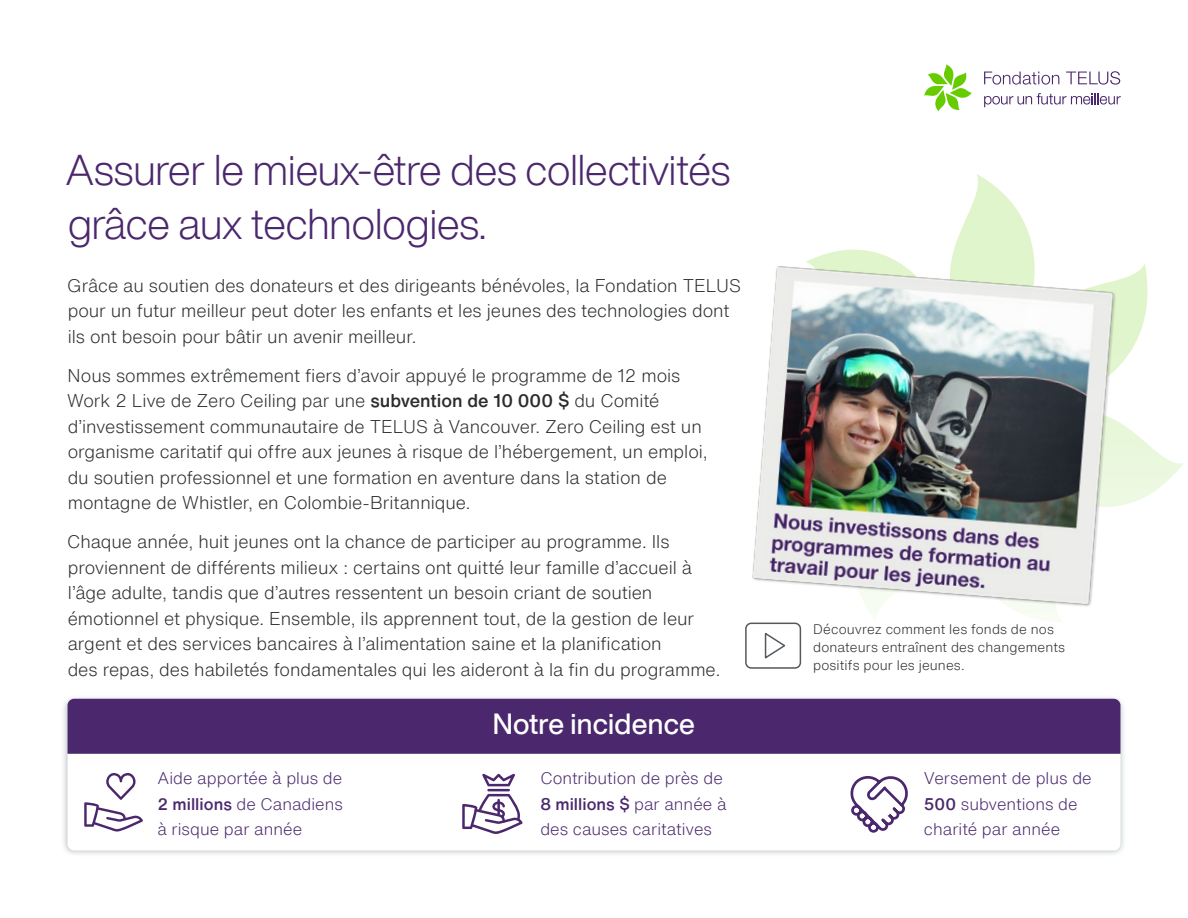
<style>
.page{position:relative;width:1188px;height:918px;background:#fff}
.page>*{position:absolute;margin:0;border:0;box-sizing:border-box;transform-origin:0 0}
.t1{font:300 42px/54px "Helvetica Now Display";color:#4b286d}
.t2{font:500 28.5px "Helvetica Now Display";letter-spacing:.01em;color:#fff}
.t3{font:300 18px/25.5px "Helvetica Now Text";letter-spacing:-.005em;color:#2a2c2e}
.t4{font:300 16.5px/25.5px "Helvetica Now Text";color:#4b286d}
.t5{font:300 13.5px/18px "Helvetica Now Text";letter-spacing:.01em;color:#2a2c2e}
.s1{font-weight:500}
</style>
<div class="page">
<svg style="left:823px;top:174px;width:360px;height:448px"></svg>
<svg style="left:924px;top:64px;width:48px;height:48px"></svg>
<svg style="left:984px;top:72px;width:75px;height:13px"></svg>
<svg style="left:1066px;top:71px;width:54px;height:14px"></svg>
<svg style="left:984px;top:93px;width:137px;height:14px"></svg>
<img style="left:752px;top:255px;width:380px;height:356px">
<div style="left:61px;top:695px;width:1066px;height:162px;background:#9ba5aa;opacity:.75"></div>
<div style="left:68px;top:701px;width:1052px;height:149px;background:#fff;border-radius:7px"></div>
<div style="left:68px;top:699px;width:1052px;height:55px;background:#4b286d"></div>
<svg style="left:84px;top:773px;width:59px;height:59px"></svg>
<hr style="left:487px;top:789px;width:23px;height:2px;background:#4b286d">
<svg style="left:482px;top:774px;width:33px;height:12px"></svg>
<svg style="left:462px;top:794px;width:61px;height:40px"></svg>
<hr style="left:497px;top:799px;width:3px;height:16px;background:#4b286d">
<svg style="left:850px;top:776px;width:58px;height:57px"></svg>
<div style="left:745px;top:623px;width:56px;height:46px;border:2px solid #54595e;border-radius:5px"></div>
<svg style="left:764px;top:632px;width:22px;height:27px"></svg>
<p class="t1" style="left:66px;top:143px;width:666px">Assurer le mieux-être des collectivités grâce aux technologies.</p>
<p class="t3" style="left:67px;top:272px;width:675px">Grâce au soutien des donateurs et des dirigeants bénévoles, la Fondation TELUS pour un futur meilleur peut doter les enfants et les jeunes des technologies dont ils ont besoin pour bâtir un avenir meilleur.</p>
<p class="t3" style="left:68px;top:362px;width:614px">Nous sommes extrêmement fiers d’avoir appuyé le programme de 12 mois</p>
<p class="t3" style="left:67px;top:387px;width:642px">Work 2 Live de Zero Ceiling par une <span class="s1">subvention de 10 000 $</span> du Comité d’investissement communautaire de TELUS à Vancouver. Zero Ceiling est un organisme caritatif qui offre aux jeunes à risque de l’hébergement, un emploi, du soutien professionnel et une formation en aventure dans la station de montagne de Whistler, en Colombie-Britannique.</p>
<p class="t3" style="left:67px;top:528px;width:655px">Chaque année, huit jeunes ont la chance de participer au programme. Ils proviennent de différents milieux : certains ont quitté leur famille d’accueil à l’âge adulte, tandis que d’autres ressentent un besoin criant de soutien émotionnel et physique. Ensemble, ils apprennent tout, de la gestion de leur argent et des services bancaires à l’alimentation saine et la planification<br>des repas, des habiletés fondamentales qui les aideront à la fin du programme.</p>
<p class="t2" style="left:493px;top:705px;width:204px">Notre incidence</p>
<p class="t5" style="left:813px;top:619px;width:254px">Découvrez comment les fonds de nos donateurs entraînent des changements positifs pour les jeunes.</p>
<p class="t4" style="left:157px;top:765px;width:187px;text-align:justify">Aide apportée à plus de <span class="s1">2 millions</span> de Canadiens à risque par année</p>
<p class="t4" style="left:540px;top:765px;width:188px">Contribution de près de<br><span class="s1">8 millions $</span> par année à des causes caritatives</p>
<p class="t4" style="left:924px;top:765px;width:169px">Versement de plus de<br><span class="s1">500</span> subventions de charité par année</p>
</div>
